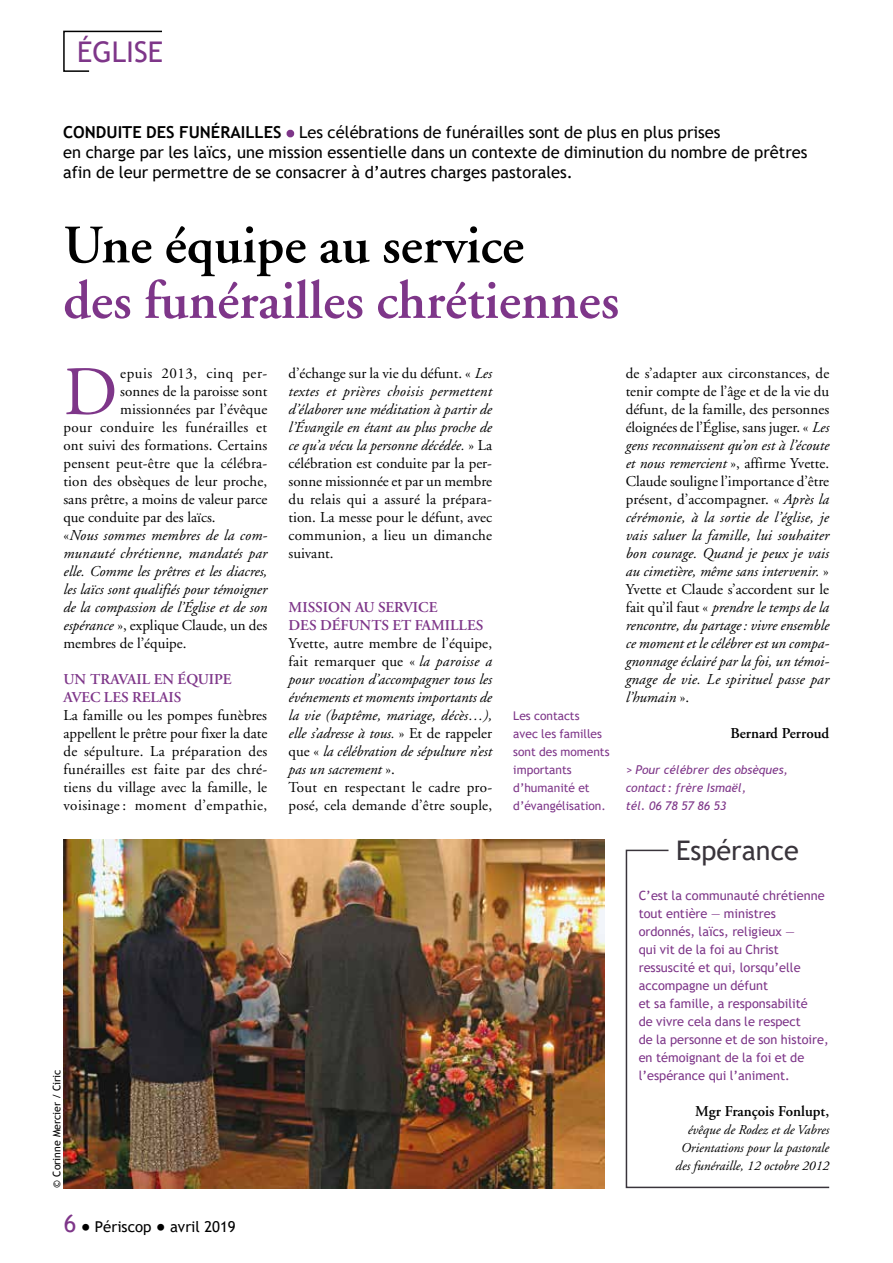
<style>
.page{position:relative;width:893px;height:1263px;background:#fff}
.page>*{position:absolute;margin:0;border:0;box-sizing:border-box;transform-origin:0 0}
.t1{font:69.3px "Adobe Garamond";color:#7e3689}
.t2{font:600 54px "Adobe Garamond";color:#7e3689}
.t3{font:600 54px "Adobe Garamond";color:#000}
.t4{font:28.5px "Trebuchet MS";color:#7e3689}
.t5{font:27px "Trebuchet MS";color:#39343b}
.t6{font:16.5px/19.8px "Trebuchet MS";color:#000}
.t7{font:italic 15px/18px "Adobe Garamond";color:#000}
.t8{font:15px/18px "Adobe Garamond";letter-spacing:.01em;color:#000;text-align:justify}
.t9{font:600 15px/18px "Adobe Garamond";color:#7e3689}
.t10{font:600 15px "Adobe Garamond";color:#000}
.t11{font:15px "Trebuchet MS";color:#000}
.t12{font:15px "Adobe Garamond";letter-spacing:.035em;color:#000}
.t13{font:italic 13.5px/18px "Adobe Garamond";color:#000;text-align:right}
.t14{font:12.75px/18px "Trebuchet MS";color:#7e3689}
.t15{font:12px/18px "Trebuchet MS";color:#7e3689}
.t16{font:italic 12px/18px "Trebuchet MS";color:#7e3689}
.t17{font:10.5px "Trebuchet MS";color:#000}
.s1{font-weight:700}
.s2{color:#7e3689}
.s3{font-style:normal}
.s4{font-style:italic}
.s5{font-size:24px;color:#7e3689}
.s6{font-size:24px}
</style>
<div class="page">
<svg style="left:286px;top:129px;width:9px;height:9px"></svg>
<img style="left:64px;top:840px;width:540px;height:348px">
<svg style="left:625px;top:849px;width:205px;height:340px"></svg>
<svg style="left:63px;top:30px;width:99px;height:42px"></svg>
<h3 class="t4" style="left:77px;top:34px;width:87px">ÉGLISE</h3>
<p class="t6" style="left:63px;top:122px;width:746px"><span class="s1">CONDUITE DES FUNÉRAILLES</span> <span class="s2">•</span> Les célébrations de funérailles sont de plus en plus prises<br>en charge par les laïcs, une mission essentielle dans un contexte de diminution du nombre de prêtres afin de leur permettre de se consacrer à d’autres charges pastorales.</p>
<h2 class="t3" style="left:63px;top:216px;width:462px">Une équipe au service</h2>
<h2 class="t2" style="left:63px;top:271px;width:558px">des funérailles chrétiennes</h2>
<h1 class="t1" style="left:63px;top:355px;width:56px">D</h1>
<p class="t12" style="left:120px;top:365px;width:148px">epuis 2013, cinq per-</p>
<p class="t8" style="left:120px;top:383px;width:148px">sonnes de la paroisse sont</p>
<p class="t8" style="left:120px;top:401px;width:148px">missionnées par l’évêque</p>
<p class="t8" style="left:63px;top:419px;width:205px">pour conduire les funérailles et</p>
<p class="t8" style="left:63px;top:437px;width:205px">ont suivi des formations. Certains</p>
<p class="t8" style="left:63px;top:455px;width:205px">pensent peut-être que la célébra-</p>
<p class="t8" style="left:63px;top:473px;width:205px">tion des obsèques de leur proche,</p>
<p class="t8" style="left:63px;top:491px;width:205px">sans prêtre, a moins de valeur parce</p>
<p class="t8" style="left:63px;top:509px;width:154px">que conduite par des laïcs.</p>
<p class="t7" style="left:63px;top:527px;width:205px"><span class="s3">«</span>Nous sommes membres de la com-</p>
<p class="t7" style="left:63px;top:545px;width:205px">munauté chrétienne, mandatés par</p>
<p class="t7" style="left:63px;top:563px;width:205px">elle. Comme les prêtres et les diacres,</p>
<p class="t7" style="left:63px;top:581px;width:205px">les laïcs sont qualifiés pour témoigner</p>
<p class="t7" style="left:63px;top:599px;width:205px">de la compassion de l’Église et de son</p>
<p class="t8" style="left:63px;top:617px;width:205px"><span class="s4">espérance</span> », explique Claude, un des</p>
<p class="t8" style="left:63px;top:635px;width:125px">membres de l’équipe.</p>
<p class="t9" style="left:63px;top:671px;width:169px">UN TRAVAIL EN ÉQUIPE<br>AVEC LES RELAIS</p>
<p class="t8" style="left:63px;top:707px;width:205px">La famille ou les pompes funèbres appellent le prêtre pour fixer la date de sépulture. La préparation des funérailles est faite par des chré&shy;tiens du village avec la famille, le voisinage: moment d’empathie,</p>
<p class="t8" style="left:289px;top:365px;width:205px">d’échange sur la vie du défunt. « <span class="s4">Les textes et prières choisis permettent d’élaborer une méditation à partir de l’Évangile en étant au plus proche de ce qu’a vécu la personne décédée.</span> » La célébration est conduite par la per&shy;sonne missionnée et par un membre du relais qui a assuré la prépara&shy;tion. La messe pour le défunt, avec communion, a lieu un dimanche suivant.</p>
<p class="t9" style="left:289px;top:599px;width:196px">MISSION AU SERVICE<br>DES DÉFUNTS ET FAMILLES</p>
<p class="t7" style="left:289px;top:635px;width:205px"><span class="s3">Yvette, autre membre de l’équipe, fait remarquer que «</span> la paroisse a pour vocation d’accompagner tous les événements et moments importants de la vie (baptême, mariage, décès…), elle s’adresse à tous. <span class="s3">» Et de rappeler que «</span> la célébration de sépulture n’est pas un sacrement <span class="s3">».<br>Tout en respectant le cadre pro&shy;posé, cela demande d’être souple,</span></p>
<p class="t17" style="left:50px;top:1188px;width:120px;rotate:-90deg">© Corinne Mercier / Ciric</p>
<p class="t11" style="left:64px;top:1217px;width:174px"><span class="s5">6</span><span class="s6">•</span> Périscop <span class="s6">•</span> avril 2019</p>
<p class="t15" style="left:513px;top:707px;width:98px">Les contacts<br>avec les familles sont des moments importants d’humanité et d’évangélisation.</p>
<p class="t7" style="left:626px;top:365px;width:205px;text-align:justify"><span class="s3">de s’adapter aux circonstances, de tenir compte de l’âge et de la vie du défunt, de la famille, des personnes éloignées de l’Église, sans juger. «</span> Les gens reconnaissent qu’on est à l’écoute et nous remercient <span class="s3">», affirme Yvette.<br>Claude souligne l’importance d’être présent, d’accompagner. «</span> Après la cérémonie, à la sortie de l’église, je vais saluer la famille, lui souhaiter bon courage. Quand je peux je vais au cimetière, même sans intervenir. <span class="s3">» Yvette et Claude s’accordent sur le fait qu’il faut «</span> prendre le temps de la rencontre, du partage: vivre ensemble ce moment et le célébrer est un compa&shy;gnonnage éclairé par la foi, un témoi&shy;gnage de vie. Le spirituel passe par l’humain <span class="s3">».</span></p>
<p class="t10" style="left:730px;top:725px;width:100px">Bernard Perroud</p>
<p class="t16" style="left:626px;top:761px;width:164px">&gt; Pour célébrer des obsèques, contact : frère Ismaël,<br>tél. 06 78 57 86 53</p>
<h3 class="t5" style="left:676px;top:833px;width:124px">Espérance</h3>
<p class="t14" style="left:639px;top:886px;width:192px">C’est la communauté chrétienne tout entière — ministres ordonnés, laïcs, religieux —<br>qui vit de la foi au Christ ressuscité et qui, lorsqu’elle accompagne un défunt<br>et sa famille, a responsabilité<br>de vivre cela dans le respect<br>de la personne et de son histoire, en témoignant de la foi et de l’espérance qui l’animent.</p>
<p class="t10" style="left:695px;top:1103px;width:136px">Mgr François Fonlupt,</p>
<p class="t13" style="left:676px;top:1121px;width:155px">évêque de Rodez et de Vabres<br>Orientations pour la pastorale des funéraille, 12 octobre 2012</p>
</div>
